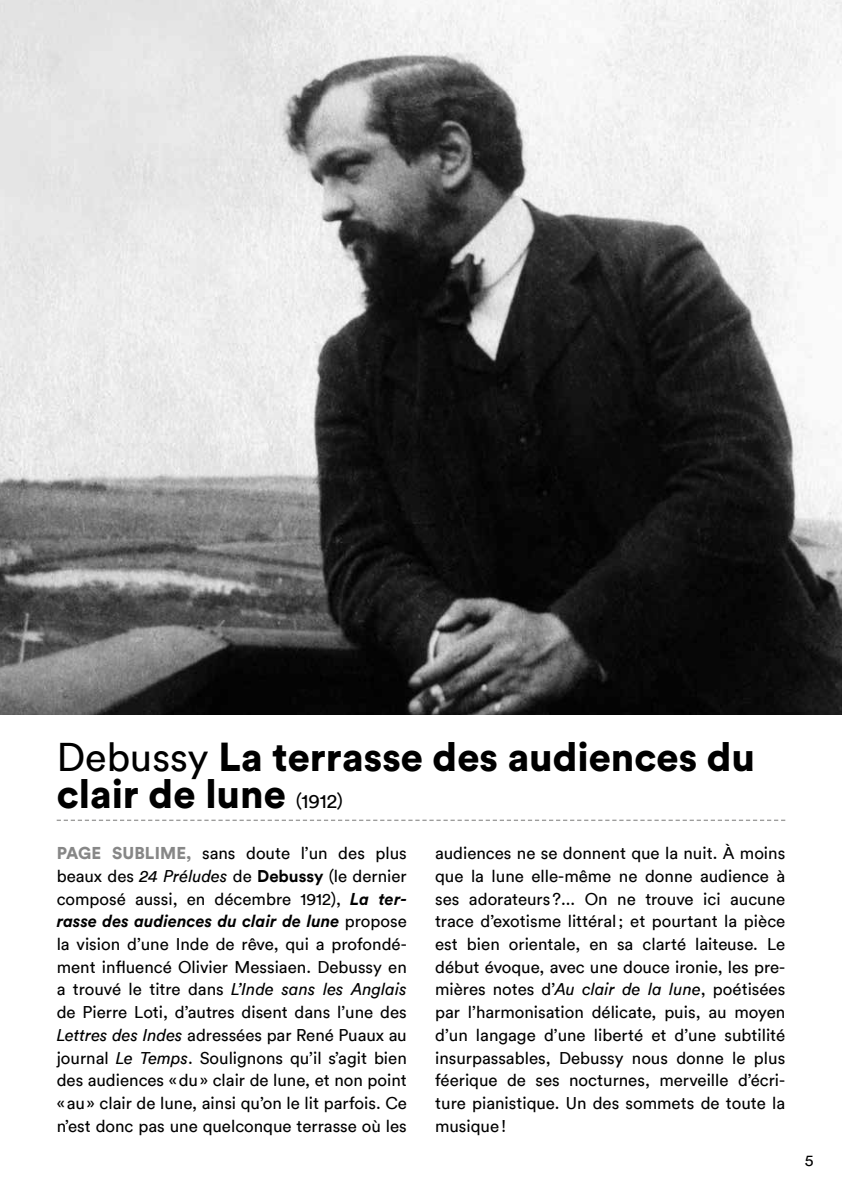
<style>
.page{position:relative;width:842px;height:1191px;background:#fff}
.page>*{position:absolute;margin:0;border:0;box-sizing:border-box;transform-origin:0 0}
.t1{font:900 40px/36.8px "Circular Std";color:#000}
.t2{font:17px/22.6px "Circular";color:#000;text-align:justify}
.t3{font:italic 700 17px "Circular Std";color:#000}
.t4{font:16px "Circular";color:#000}
.s1{font-family:"Circular";font-weight:400}
.s2{font-family:"Circular";font-weight:400;font-size:20px}
.s3{font-family:"Circular Std";font-weight:900;color:#878787}
.s4{font-style:italic}
.s5{font-weight:700}
.s6{font-family:"Circular Std";font-weight:700;font-style:italic}
.s7{font-family:"Circular";font-weight:400;font-style:normal}
</style>
<div class="page">
<svg style="left:57px;top:819px;width:728px;height:2px"></svg>
<img style="left:0;top:0;width:842px;height:714px">
<h1 class="t1" style="left:57px;top:738px;width:700px"><span class="s1">Debussy</span> La terrasse des audiences du clair de lune <span class="s2">(1912)</span></h1>
<p class="t2" style="left:57px;top:841px;width:352px"><span class="s3">PAGE SUBLIME,</span> sans doute l’un des plus beaux des <span class="s4">24 Préludes</span> de <span class="s5">Debussy</span> (le dernier composé aussi, en décembre 1912), <span class="s6">La ter-</span></p>
<p class="t3" style="left:57px;top:910px;width:352px">rasse des audiences du clair de lune <span class="s7">propose</span></p>
<p class="t2" style="left:57px;top:932px;width:352px">la vision d’une Inde de rêve, qui a profondé&shy;ment influencé Olivier Messiaen. Debussy en a trouvé le titre dans <span class="s4">L’Inde sans les Anglais </span>de Pierre Loti, d’autres disent dans l’une des <span class="s4">Lettres des Indes</span> adressées par René Puaux au journal <span class="s4">Le Temps</span>. Soulignons qu’il s’agit bien des audiences «du» clair de lune, et non point «au» clair de lune, ainsi qu’on le lit parfois. Ce n’est donc pas une quelconque terrasse où les</p>
<p class="t2" style="left:435px;top:841px;width:352px">audiences ne se donnent que la nuit. À moins que la lune elle-même ne donne audience à ses adorateurs?... On ne trouve ici aucune trace d’exotisme littéral; et pourtant la pièce est bien orientale, en sa clarté laiteuse. Le début évoque, avec une douce ironie, les pre&shy;mières notes d’<span class="s4">Au clair de la lune</span>, poétisées par l’harmonisation délicate, puis, au moyen d’un langage d’une liberté et d’une subtilité insurpassables, Debussy nous donne le plus féerique de ses nocturnes, merveille d’écri&shy;ture pianistique. Un des sommets de toute la musique!</p>
<p class="t4" style="left:805px;top:1149px;width:10px">5</p>
</div>
